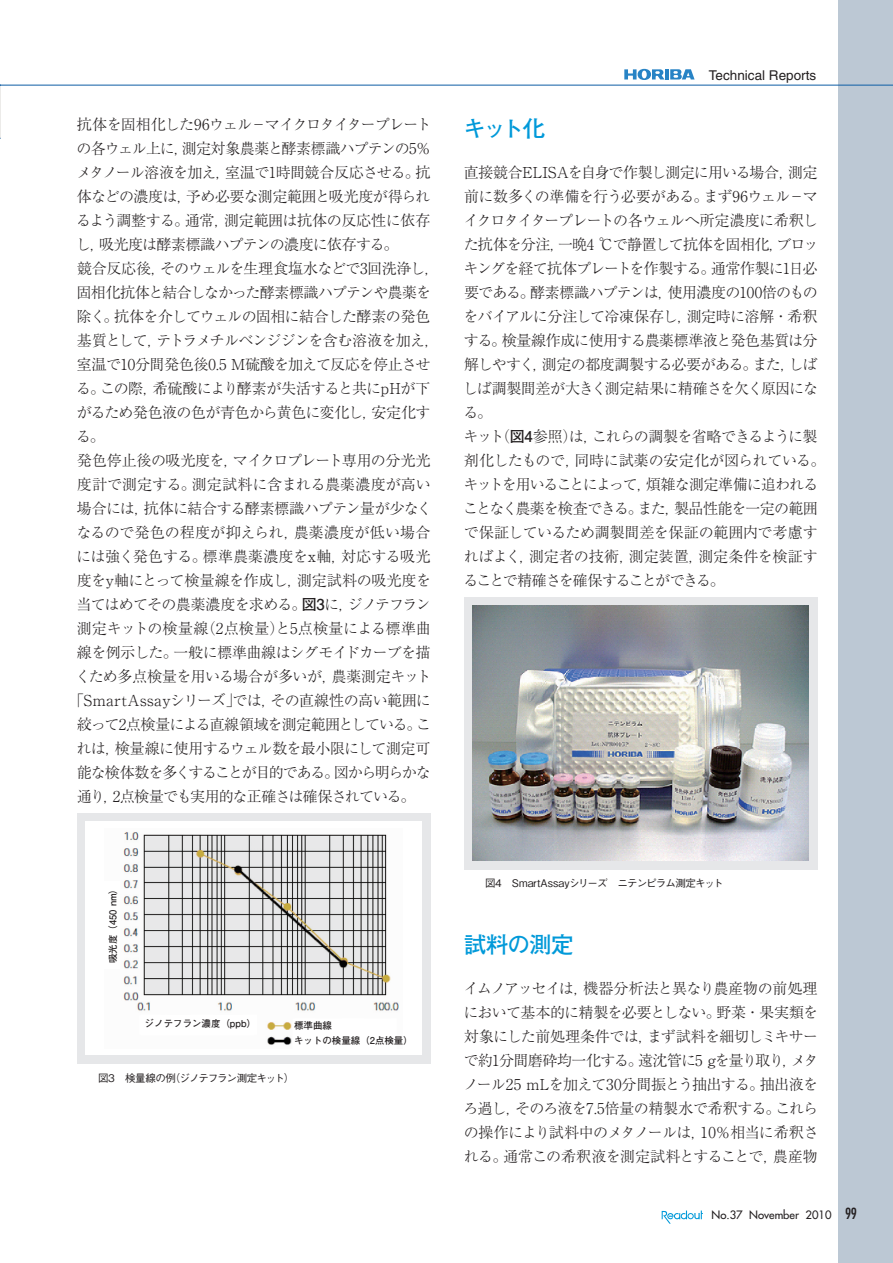
<style>
.page{position:relative;width:893px;height:1263px;background:#fff}
.page>*{position:absolute;margin:0;border:0;box-sizing:border-box;transform-origin:0 0}
.t1{font:22.5px "Futo Go B101 Pro Bold 90 pv RKSJ H";letter-spacing:-.04em;color:#0199d9}
.t2{font:15px/24px "Ryumin Pro Light 90 pv RKSJ H";letter-spacing:-.04em;color:#231f20}
.t3{font:15px "Ryumin Pro Light 90 pv RKSJ H";letter-spacing:-.06em;color:#231f20}
.t4{font:15px "Ryumin Pro Light 90 pv RKSJ H";color:#231f20}
.t5{font:15px "Ryumin Pro Light 90 pv RKSJ H";letter-spacing:-.09em;color:#231f20}
.t6{font:15px "Ryumin Pro Light 90 pv RKSJ H";letter-spacing:-.005em;color:#231f20}
.t7{font:15px "Ryumin Pro Light 90 pv RKSJ H";letter-spacing:-.02em;color:#231f20}
.t8{font:15px "Ryumin Pro Light 90 pv RKSJ H";letter-spacing:-.07em;color:#231f20}
.t9{font:15px "Ryumin Pro Light 90 pv RKSJ H";letter-spacing:.005em;color:#231f20}
.t10{font:13.5px "Helvetica";color:#231f20}
.t11{font:11.25px "Futura";color:#231f20}
.t12{font:10.5px "Gothic BBB Pro Medium 90 pv RKSJ H";letter-spacing:-.07em;color:#231f20}
.t13{font:9.45px/15px "Futo Go B101 Pro Bold 90 pv RKSJ H";color:#231f20}
.s1{font-family:"Futo Go B101 Pro Bold 90 pv RKSJ H"}
.s2{font-stretch:condensed;font-size:15px}
</style>
<div class="page">
<hr style="left:0;top:85px;width:1px;height:53px;background:#ecebe9">
<svg style="left:624px;top:69px;width:70px;height:11px"></svg>
<div style="left:838px;top:0;width:54px;height:1263px;background:#bcc8d4"></div>
<svg style="left:661px;top:1211px;width:42px;height:13px"></svg>
<hr style="left:1px;top:85px;width:891px;height:1px;background:#0d5da5">
<div style="left:77px;top:813px;width:353px;height:251px;background:#e6e7e9"></div>
<div style="left:86px;top:822px;width:335px;height:233px;background:#fff"></div>
<img style="left:123px;top:832px;width:276px;height:213px">
<div style="left:464px;top:597px;width:353px;height:272px;background:#e6e7e9"></div>
<img style="left:473px;top:606px;width:335px;height:255px">
<p class="t3" style="left:77px;top:119px;width:356px">抗体を固相化した96ウェル－マイクロタイタープレート</p>
<p class="t2" style="left:77px;top:139px;width:356px">の各ウェル上に，測定対象農薬と酵素標識ハプテンの5％</p>
<p class="t2" style="left:76px;top:163px;width:355px">メタノール溶液を加え，室温で1時間競合反応させる。抗</p>
<p class="t2" style="left:77px;top:187px;width:355px">体などの濃度は，予め必要な測定範囲と吸光度が得られ</p>
<p class="t2" style="left:76px;top:211px;width:355px">るよう調整する。通常，測定範囲は抗体の反応性に依存</p>
<p class="t2" style="left:76px;top:235px;width:324px">し，吸光度は酵素標識ハプテンの濃度に依存する。</p>
<p class="t2" style="left:77px;top:259px;width:364px">競合反応後，そのウェルを生理食塩水などで3回洗浄し，</p>
<p class="t2" style="left:76px;top:283px;width:356px">固相化抗体と結合しなかった酵素標識ハプテンや農薬を</p>
<p class="t2" style="left:77px;top:307px;width:355px">除く。抗体を介してウェルの固相に結合した酵素の発色</p>
<p class="t2" style="left:77px;top:331px;width:364px">基質として，テトラメチルベンジジンを含む溶液を加え，</p>
<p class="t2" style="left:77px;top:355px;width:355px">室温で10分間発色後0.5 M硫酸を加えて反応を停止させ</p>
<p class="t2" style="left:76px;top:379px;width:356px">る。この際，希硫酸により酵素が失活すると共にpHが下</p>
<p class="t2" style="left:77px;top:403px;width:355px">がるため発色液の色が青色から黄色に変化し，安定化す</p>
<p class="t2" style="left:76px;top:427px;width:30px">る。</p>
<p class="t2" style="left:77px;top:451px;width:355px">発色停止後の吸光度を，マイクロプレート専用の分光光</p>
<p class="t4" style="left:77px;top:479px;width:355px">度計で測定する。測定試料に含まれる農薬濃度が高い</p>
<p class="t2" style="left:77px;top:499px;width:356px">場合には，抗体に結合する酵素標識ハプテン量が少なく</p>
<p class="t9" style="left:76px;top:527px;width:355px">なるので発色の程度が抑えられ，農薬濃度が低い場合</p>
<p class="t6" style="left:76px;top:551px;width:355px">には強く発色する。標準農薬濃度をx軸，対応する吸光</p>
<p class="t7" style="left:77px;top:575px;width:355px">度をy軸にとって検量線を作成し，測定試料の吸光度を</p>
<p class="t2" style="left:77px;top:595px;width:356px">当てはめてその農薬濃度を求める。<span class="s1">図3</span>に，ジノテフラン</p>
<p class="t4" style="left:77px;top:623px;width:355px">測定キットの検量線（2点検量）と5点検量による標準曲</p>
<p class="t2" style="left:77px;top:643px;width:355px">線を例示した。一般に標準曲線はシグモイドカーブを描</p>
<p class="t2" style="left:76px;top:667px;width:357px">くため多点検量を用いる場合が多いが，農薬測定キット</p>
<p class="t2" style="left:69px;top:691px;width:363px">「SmartAssayシリーズ」では，その直線性の高い範囲に</p>
<p class="t3" style="left:77px;top:719px;width:356px">絞って2点検量による直線領域を測定範囲としている。こ</p>
<p class="t2" style="left:77px;top:739px;width:355px">れは，検量線に使用するウェル数を最小限にして測定可</p>
<p class="t5" style="left:77px;top:767px;width:355px">能な検体数を多くすることが目的である。図から明らかな</p>
<p class="t8" style="left:77px;top:791px;width:340px">通り，2点検量でも実用的な正確さは確保されている。</p>
<p class="t13" style="left:107px;top:963px;width:81px;rotate:-90deg">吸光度（450 nm）</p>
<p class="t13" style="left:145px;top:1017px;width:113px">ジノテフラン濃度（ppb）</p>
<p class="t13" style="left:294px;top:1019px;width:120px">標準曲線<br>キットの検量線（2点検量）</p>
<p class="t12" style="left:98px;top:1074px;width:198px">図3　検量線の例（ジノテフラン測定キット）</p>
<p class="t10" style="left:708px;top:70px;width:109px">Technical Reports</p>
<h1 class="t1" style="left:463px;top:120px;width:84px">キット化</h1>
<p class="t2" style="left:463px;top:163px;width:364px">直接競合ELISAを自身で作製し測定に用いる場合，測定前に数多くの準備を行う必要がある。まず96ウェル－マイクロタイタープレートの各ウェルへ所定濃度に希釈した抗体を分注，一晩4 ℃で静置して抗体を固相化，ブロッキングを経て抗体プレートを作製する。通常作製に1日必要である。酵素標識ハプテンは，使用濃度の100倍のものをバイアルに分注して冷凍保存し，測定時に溶解・希釈する。検量線作成に使用する農薬標準液と発色基質は分解しやすく，測定の都度調製する必要がある。また，しばしば調製間差が大きく測定結果に精確さを欠く原因になる。<br>キット（<span class="s1">図4</span>参照）は，これらの調製を省略できるように製剤化したもので，同時に試薬の安定化が図られている。キットを用いることによって，煩雑な測定準備に追われることなく農薬を検査できる。また，製品性能を一定の範囲で保証しているため調製間差を保証の範囲内で考慮すればよく，測定者の技術，測定装置，測定条件を検証することで精確さを確保することができる。</p>
<p class="t12" style="left:485px;top:879px;width:239px">図4　SmartAssayシリーズ　ニテンピラム測定キット</p>
<h1 class="t1" style="left:464px;top:936px;width:111px">試料の測定</h1>
<p class="t2" style="left:463px;top:979px;width:356px;text-align:justify">イムノアッセイは，機器分析法と異なり農産物の前処理において基本的に精製を必要としない。野菜・果実類を対象にした前処理条件では，まず試料を細切しミキサーで約1分間磨砕均一化する。遠沈管に5 gを量り取り，メタノール25 mLを加えて30分間振とう抽出する。抽出液をろ過し，そのろ液を7.5倍量の精製水で希釈する。これらの操作により試料中のメタノールは，10％相当に希釈される。通常この希釈液を測定試料とすることで，農産物</p>
<p class="t11" style="left:711px;top:1209px;width:147px">No.37 November 2010 <span class="s2">99</span></p>
</div>
